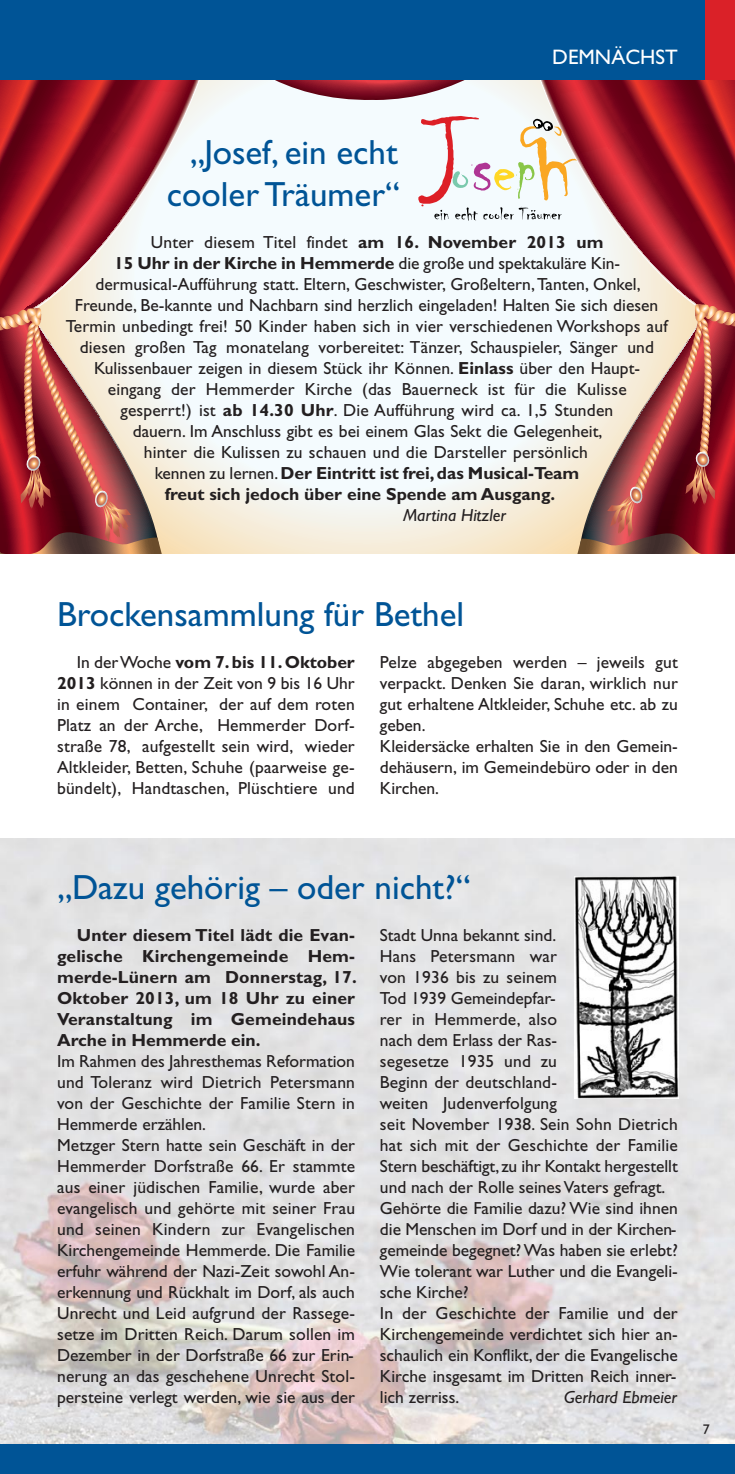
<style>
.page{position:relative;width:735px;height:1474px;background:#fff}
.page>*{position:absolute;margin:0;border:0;box-sizing:border-box;transform-origin:0 0}
.t1{font:35px/42px "Gill Sans";color:#005496;text-align:center}
.t2{font:21px "Gill Sans";color:#fff}
.t3{font:17.5px/21px "Gill Sans";letter-spacing:.005em;color:#231f20}
.t4{font:700 17.5px/21px "Gill Sans";color:#231f20;text-align:justify}
.t5{font:italic 17.5px "Gill Sans";color:#231f20}
.t6{font:14px "Gill Sans";color:#231f20}
.s1{font-weight:700}
.s2{font-weight:400}
</style>
<div class="page">
<svg style="left:234px;top:101px;width:272px;height:452px"></svg>
<svg style="left:506px;top:79px;width:228px;height:474px"></svg>
<img style="left:572px;top:299px;width:162px;height:254px">
<svg style="left:0;top:79px;width:234px;height:474px"></svg>
<img style="left:0;top:303px;width:166px;height:250px">
<svg style="left:144px;top:79px;width:466px;height:22px"></svg>
<img style="left:0;top:838px;width:734px;height:605px">
<div style="left:0;top:0;width:734px;height:79px;background:#005496"></div>
<div style="left:704px;top:0;width:30px;height:79px;background:#da2128"></div>
<div style="left:0;top:1444px;width:734px;height:29px;background:#005496"></div>
<img style="left:574px;top:876px;width:103px;height:222px">
<svg style="left:418px;top:116px;width:158px;height:105px"></svg>
<h1 class="t1" style="left:167px;top:135px;width:235px">„Josef, ein echt cooler Träumer“</h1>
<p class="t2" style="left:552px;top:50px;width:127px">DEMNÄCHST</p>
<p class="t3" style="left:151px;top:233px;width:454px">Unter diesem Titel findet <span class="s1">am 16. November 2013 um</span></p>
<p class="t3" style="left:114px;top:254px;width:507px"><span class="s1">15 Uhr in der Kirche in Hemmerde</span> die große und spektakuläre Kin-</p>
<p class="t3" style="left:95px;top:275px;width:546px">dermusical-Aufführung statt. Eltern, Geschwister, Großeltern, Tanten, Onkel,</p>
<p class="t3" style="left:75px;top:296px;width:584px">Freunde, Be-kannte und Nachbarn sind herzlich eingeladen! Halten Sie sich diesen</p>
<p class="t3" style="left:66px;top:317px;width:603px">Termin unbedingt frei! 50 Kinder haben sich in vier verschiedenen Workshops auf</p>
<p class="t3" style="left:80px;top:338px;width:575px">diesen großen Tag monatelang vorbereitet: Tänzer, Schauspieler, Sänger und</p>
<p class="t3" style="left:94px;top:359px;width:547px">Kulissenbauer zeigen in diesem Stück ihr Können. <span class="s1">Einlass</span> über den Haupt-</p>
<p class="t3" style="left:108px;top:380px;width:520px">eingang der Hemmerder Kirche (das Bauerneck ist für die Kulisse</p>
<p class="t3" style="left:120px;top:401px;width:494px">gesperrt!) ist <span class="s1">ab 14.30 Uhr</span>. Die Aufführung wird ca. 1,5 Stunden</p>
<p class="t3" style="left:133px;top:422px;width:471px">dauern. Im Anschluss gibt es bei einem Glas Sekt die Gelegenheit,</p>
<p class="t3" style="left:144px;top:443px;width:445px">hinter die Kulissen zu schauen und die Darsteller persönlich</p>
<p class="t4" style="left:155px;top:464px;width:426px"><span class="s2">kennen zu lernen.</span> Der Eintritt ist frei, das Musical-Team</p>
<p class="t4" style="left:165px;top:485px;width:391px">freut sich jedoch über eine Spende am Ausgang.</p>
<p class="t5" style="left:403px;top:509px;width:104px">Martina Hitzler</p>
<h1 class="t1" style="left:57px;top:597px;width:408px">Brockensammlung für Bethel</h1>
<p class="t3" style="left:57px;top:653px;width:299px;text-align:justify;text-indent:20px">In der Woche <span class="s1">vom 7. bis 11. Oktober 2013</span> können in der Zeit von 9 bis 16 Uhr in einem Container, der auf dem roten Platz an der Arche, Hemmerder Dorf&shy;straße 78, aufgestellt sein wird, wieder Altkleider, Betten, Schuhe (paarweise ge&shy;bündelt), Handtaschen, Plüschtiere und</p>
<p class="t3" style="left:379px;top:653px;width:299px">Pelze abgegeben werden – jeweils gut verpackt. Denken Sie daran, wirklich nur gut erhaltene Altkleider, Schuhe etc. ab zu geben.<br>Kleidersäcke erhalten Sie in den Gemein&shy;dehäusern, im Gemeindebüro oder in den<br>Kirchen.</p>
<h1 class="t1" style="left:57px;top:870px;width:415px">„Dazu gehörig – oder nicht?“</h1>
<p class="t4" style="left:57px;top:926px;width:301px;text-indent:20px">Unter diesem Titel lädt die Evan&shy;gelische Kirchengemeinde Hem&shy;merde-Lünern am Donnerstag, 17.<br>Oktober 2013, um 18 Uhr zu einer Veranstaltung im Gemeindehaus Arche in Hemmerde ein.</p>
<p class="t3" style="left:57px;top:1052px;width:299px">Im Rahmen des Jahresthemas Reformation und Toleranz wird Dietrich Petersmann von der Geschichte der Familie Stern in Hemmerde erzählen.<br>Metzger Stern hatte sein Geschäft in der Hemmerder Dorfstraße 66. Er stammte aus einer jüdischen Familie, wurde aber evangelisch und gehörte mit seiner Frau und seinen Kindern zur Evangelischen Kirchengemeinde Hemmerde. Die Familie erfuhr während der Nazi-Zeit sowohl An&shy;erkennung und Rückhalt im Dorf, als auch Unrecht und Leid aufgrund der Rassege&shy;setze im Dritten Reich. Darum sollen im Dezember in der Dorfstraße 66 zur Erin&shy;nerung an das geschehene Unrecht Stol&shy;persteine verlegt werden, wie sie aus der</p>
<p class="t3" style="left:379px;top:926px;width:299px">Stadt Unna bekannt sind.<br>Hans Petersmann war<br>von 1936 bis zu seinem<br>Tod 1939 Gemeindepfar-<br>rer in Hemmerde, also<br>nach dem Erlass der Ras-<br>segesetze 1935 und zu<br>Beginn der deutschland-<br>weiten Judenverfolgung<br>seit November 1938. Sein Sohn Dietrich hat sich mit der Geschichte der Familie<br>Stern beschäftigt, zu ihr Kontakt hergestellt und nach der Rolle seines Vaters gefragt.<br>Gehörte die Familie dazu? Wie sind ihnen die Menschen im Dorf und in der Kirchen&shy;gemeinde begegnet? Was haben sie erlebt?<br>Wie tolerant war Luther und die Evangeli&shy;sche Kirche?<br>In der Geschichte der Familie und der<br>Kirchengemeinde verdichtet sich hier an&shy;schaulich ein Konflikt, der die Evangelische<br>Kirche insgesamt im Dritten Reich inner&shy;lich zerriss.</p>
<p class="t5" style="left:564px;top:1391px;width:114px">Gerhard Ebmeier</p>
<p class="t6" style="left:702px;top:1424px;width:8px">7</p>
</div>
